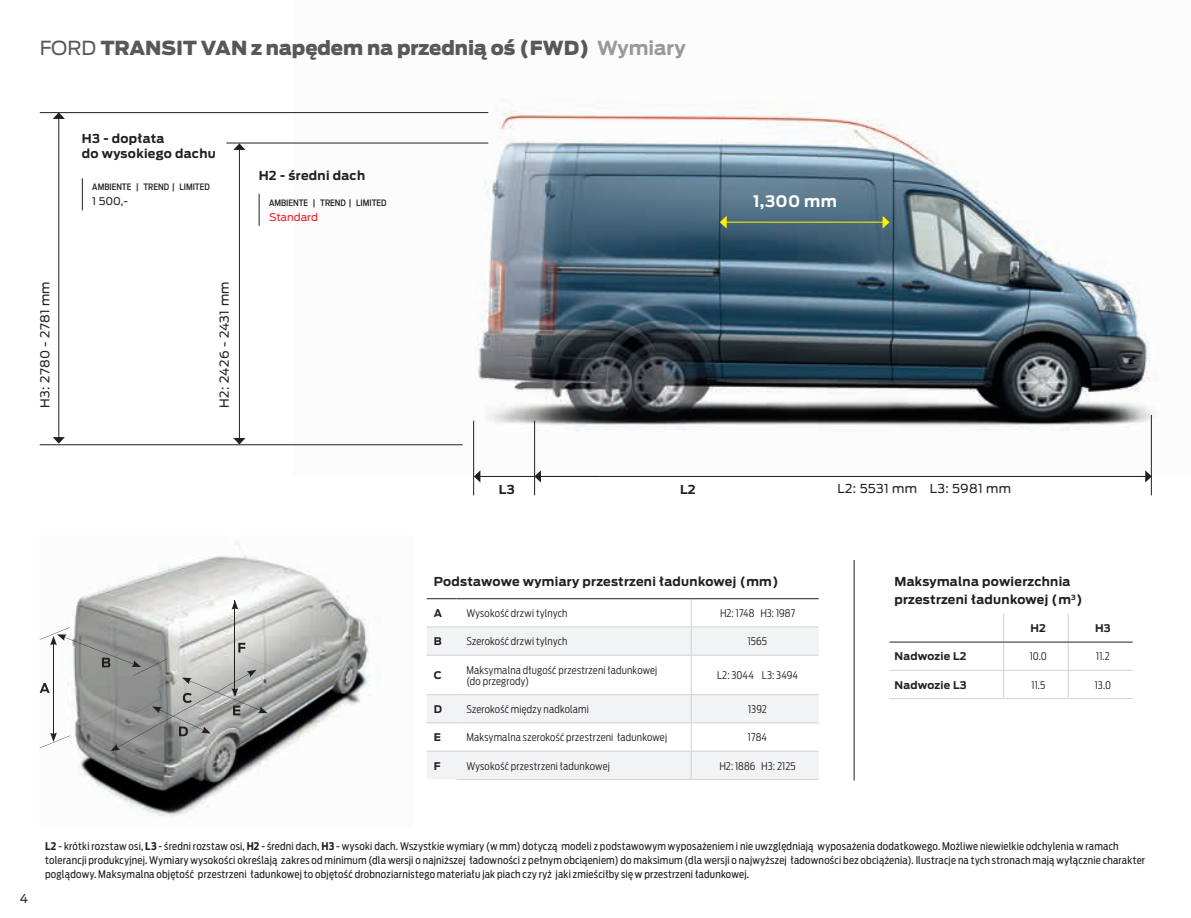
<style>
.page{position:relative;width:1191px;height:918px;background:#fff}
.page>*{position:absolute;margin:0;border:0;box-sizing:border-box;transform-origin:0 0}
.t1{font:900 19.25px "Ford Antenna";color:#57585a}
.t2{font:700 15.75px "Ford Antenna";color:#fff}
.t3{font:700 12.25px/15.8px "Ford Antenna";letter-spacing:.025em;color:#231f20}
.t4{font:12.25px "Ford Antenna";letter-spacing:.025em;color:#231f20}
.t5{font:10.5px/14px "Ford Antenna Cond";letter-spacing:.02em;color:#231f20}
.t6{font:300 10.5px/11.2px "Ford Antenna Cond";letter-spacing:.02em;color:#231f20}
.t7{font:700 10.5px "Ford Antenna";letter-spacing:.025em;color:#231f20}
.t8{font:10.5px "Ford Antenna";color:#ee1d23}
.t9{font:10.5px "Ford Antenna";color:#231f20}
.t10{font:500 8.75px "Ford Antenna Cond";color:#231f20}
.s1{font-weight:400}
.s2{font-weight:700;color:#97999c}
.s3{font-weight:700}
</style>
<div class="page">
<img style="left:293px;top:99px;width:864px;height:377px">
<hr style="left:534px;top:421px;width:1px;height:74px;background:#231f20">
<hr style="left:473px;top:421px;width:1px;height:74px;background:#231f20">
<hr style="left:1151px;top:415px;width:1px;height:80px;background:#231f20">
<hr style="left:40px;top:112px;width:448px;height:1px;background:#231f20">
<hr style="left:58px;top:118px;width:1px;height:320px;background:#231f20">
<svg style="left:53px;top:437px;width:12px;height:6px"></svg>
<svg style="left:53px;top:112px;width:12px;height:7px"></svg>
<hr style="left:239px;top:149px;width:1px;height:290px;background:#231f20">
<svg style="left:233px;top:438px;width:12px;height:6px"></svg>
<svg style="left:233px;top:144px;width:12px;height:6px"></svg>
<hr style="left:40px;top:444px;width:422px;height:1px;background:#231f20">
<hr style="left:226px;top:143px;width:262px;height:1px;background:#231f20">
<hr style="left:479px;top:476px;width:667px;height:1px;background:#231f20">
<svg style="left:474px;top:470px;width:6px;height:12px"></svg>
<svg style="left:1145px;top:470px;width:6px;height:12px"></svg>
<svg style="left:427px;top:627px;width:391px;height:152px;fill:#f2f3f4"></svg>
<svg style="left:427px;top:626px;width:29px;height:1px"></svg>
<hr style="left:456px;top:626px;width:235px;height:1px;background:#d1d2d4">
<hr style="left:691px;top:626px;width:127px;height:1px;background:#d1d2d4">
<svg style="left:427px;top:655px;width:29px;height:1px"></svg>
<hr style="left:456px;top:655px;width:235px;height:1px;background:#d1d2d4">
<hr style="left:691px;top:655px;width:127px;height:1px;background:#d1d2d4">
<svg style="left:427px;top:694px;width:29px;height:1px"></svg>
<hr style="left:456px;top:694px;width:235px;height:1px;background:#d1d2d4">
<hr style="left:691px;top:694px;width:127px;height:1px;background:#d1d2d4">
<svg style="left:427px;top:722px;width:29px;height:1px"></svg>
<hr style="left:456px;top:722px;width:235px;height:1px;background:#d1d2d4">
<hr style="left:691px;top:722px;width:127px;height:1px;background:#d1d2d4">
<svg style="left:427px;top:751px;width:29px;height:1px"></svg>
<hr style="left:456px;top:751px;width:235px;height:1px;background:#d1d2d4">
<hr style="left:691px;top:751px;width:127px;height:1px;background:#d1d2d4">
<svg style="left:691px;top:599px;width:1px;height:56px"></svg>
<hr style="left:691px;top:655px;width:1px;height:39px;background:#d1d2d4">
<svg style="left:691px;top:695px;width:1px;height:84px"></svg>
<hr style="left:456px;top:779px;width:235px;height:1px;background:#d1d2d4">
<hr style="left:691px;top:779px;width:127px;height:1px;background:#d1d2d4">
<svg style="left:427px;top:598px;width:29px;height:1px"></svg>
<hr style="left:456px;top:598px;width:235px;height:1px;background:#231f20">
<hr style="left:691px;top:598px;width:127px;height:1px;background:#231f20">
<hr style="left:889px;top:670px;width:114px;height:1px;background:#d1d2d4">
<hr style="left:1003px;top:670px;width:65px;height:1px;background:#d1d2d4">
<hr style="left:1068px;top:670px;width:64px;height:1px;background:#d1d2d4">
<hr style="left:889px;top:698px;width:114px;height:1px;background:#d1d2d4">
<hr style="left:1003px;top:698px;width:65px;height:1px;background:#d1d2d4">
<hr style="left:1068px;top:698px;width:64px;height:1px;background:#d1d2d4">
<svg style="left:1003px;top:614px;width:1px;height:84px"></svg>
<svg style="left:1067px;top:614px;width:1px;height:84px"></svg>
<hr style="left:889px;top:642px;width:114px;height:1px;background:#231f20">
<hr style="left:1003px;top:642px;width:65px;height:1px;background:#231f20">
<hr style="left:1068px;top:642px;width:64px;height:1px;background:#231f20">
<hr style="left:725px;top:222px;width:158px;height:1px;background:#fff101">
<svg style="left:720px;top:216px;width:6px;height:13px"></svg>
<svg style="left:882px;top:216px;width:7px;height:13px"></svg>
<hr style="left:259px;top:194px;width:1px;height:32px;background:#231f20">
<hr style="left:82px;top:178px;width:1px;height:32px;background:#231f20">
<hr style="left:853px;top:560px;width:1px;height:220px;background:#231f20">
<svg style="left:534px;top:470px;width:7px;height:12px"></svg>
<img style="left:74px;top:542px;width:306px;height:275px">
<hr style="left:235px;top:600px;width:1px;height:90px;background:#231f20">
<svg style="left:231px;top:600px;width:7px;height:10px"></svg>
<svg style="left:40px;top:627px;width:280px;height:149px"></svg>
<h1 class="t1" style="left:40px;top:30px;width:647px"><span class="s1">FORD</span> TRANSIT VAN z napędem na przednią oś (FWD) <span class="s2">Wymiary</span></h1>
<p class="t3" style="left:82px;top:129px;width:136px">H3 - dopłata<br>do wysokiego dachu</p>
<p class="t10" style="left:92px;top:179px;width:119px">AMBIENTE | TREND | LIMITED</p>
<p class="t9" style="left:92px;top:192px;width:37px">1 500,-</p>
<p class="t4" style="left:34px;top:407px;width:128px;rotate:-90deg">H3: 2780 - 2781 mm</p>
<p class="t4" style="left:214px;top:407px;width:127px;rotate:-90deg">H2: 2426 - 2431 mm</p>
<p class="t3" style="left:259px;top:166px;width:108px">H2 - średni dach</p>
<p class="t10" style="left:269px;top:195px;width:119px">AMBIENTE | TREND | LIMITED</p>
<p class="t8" style="left:269px;top:208px;width:50px">Standard</p>
<p class="t3" style="left:499px;top:480px;width:17px">L3</p>
<p class="t3" style="left:680px;top:480px;width:17px">L2</p>
<h2 class="t2" style="left:753px;top:187px;width:85px">1,300 mm</h2>
<p class="t4" style="left:837px;top:478px;width:175px">L2: 5531 mm L3: 5981 mm</p>
<p class="t3" style="left:434px;top:573px;width:346px">Podstawowe wymiary przestrzeni ładunkowej (mm)</p>
<p class="t7" style="left:434px;top:604px;width:10px">A</p>
<p class="t6" style="left:466px;top:606px;width:103px">Wysokość drzwi tylnych</p>
<p class="t6" style="left:720px;top:606px;width:77px">H2: 1748 H3: 1987</p>
<p class="t7" style="left:434px;top:632px;width:9px">B</p>
<p class="t6" style="left:466px;top:634px;width:103px">Szerokość drzwi tylnych</p>
<p class="t6" style="left:748px;top:634px;width:21px">1565</p>
<p class="t7" style="left:434px;top:666px;width:9px">C</p>
<p class="t6" style="left:466px;top:663px;width:192px">Maksymalna długość przestrzeni ładunkowej (do przegrody)</p>
<p class="t6" style="left:717px;top:668px;width:83px">L2: 3044 L3: 3494</p>
<p class="t7" style="left:434px;top:699px;width:10px">D</p>
<p class="t6" style="left:466px;top:702px;width:124px">Szerokość między nadkolami</p>
<p class="t6" style="left:748px;top:702px;width:20px">1392</p>
<p class="t7" style="left:434px;top:728px;width:9px">E</p>
<p class="t6" style="left:466px;top:730px;width:202px">Maksymalna szerokość przestrzeni ładunkowej</p>
<p class="t6" style="left:748px;top:730px;width:21px">1784</p>
<p class="t7" style="left:434px;top:756px;width:8px">F</p>
<p class="t6" style="left:466px;top:759px;width:145px">Wysokość przestrzeni ładunkowej</p>
<p class="t6" style="left:719px;top:759px;width:78px">H2: 1886 H3: 2125</p>
<p class="t3" style="left:894px;top:572px;width:189px;line-height:17.5px">Maksymalna powierzchnia przestrzeni ładunkowej (m<sup>3</sup>)</p>
<p class="t7" style="left:1030px;top:619px;width:17px">H2</p>
<p class="t7" style="left:1095px;top:619px;width:17px">H3</p>
<p class="t7" style="left:894px;top:647px;width:74px">Nadwozie L2</p>
<p class="t6" style="left:1029px;top:649px;width:19px">10.0</p>
<p class="t6" style="left:1096px;top:649px;width:15px">11.2</p>
<p class="t7" style="left:894px;top:675px;width:74px">Nadwozie L3</p>
<p class="t6" style="left:1031px;top:678px;width:15px">11.5</p>
<p class="t6" style="left:1094px;top:678px;width:18px">13.0</p>
<p class="t4" style="left:20px;top:888px;width:10px">4</p>
<p class="t5" style="left:45px;top:838px;width:1101px"><span class="s3">L2</span> - krótki rozstaw osi, <span class="s3">L3</span> - średni rozstaw osi, <span class="s3">H2</span> - średni dach, <span class="s3">H3</span> - wysoki dach. Wszystkie wymiary (w mm) dotyczą modeli z podstawowym wyposażeniem i nie uwzględniają wyposażenia dodatkowego. Możliwe niewielkie odchylenia w ramach tolerancji produkcyjnej. Wymiary wysokości określają zakres od minimum (dla wersji o najniższej ładowności z pełnym obciąeniem) do maksimum (dla wersji o najwyższej ładowności bez obciążenia). Ilustracje na tych stronach mają wyłącznie charakter poglądowy. Maksymalna objętość przestrzeni ładunkowej to objętość drobnoziarnistego materiału jak piach czy ryż jaki zmieściłby się w przestrzeni ładunkowej.</p>
</div>
